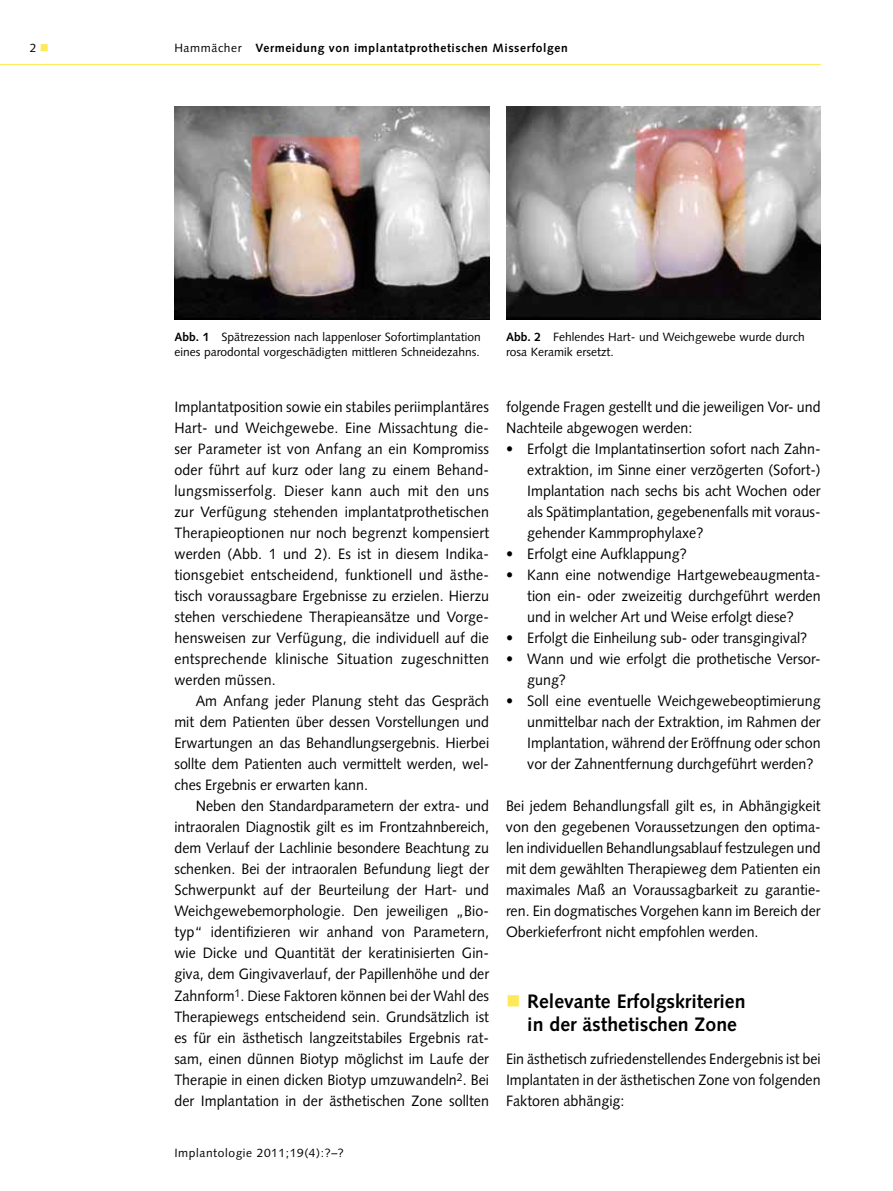
<style>
.page{position:relative;width:893px;height:1191px;background:#fff}
.page>*{position:absolute;margin:0;border:0;box-sizing:border-box;transform-origin:0 0}
.t1{font:700 19.5px/23.4px "Syntax LT Std";color:#000}
.t2{font:15px/21px "Syntax LT Std";color:#000;text-align:justify;scale:.95 1}
.t3{font:12px/14.4px "Syntax LT Std";color:#000}
.t4{font:700 12px "Syntax LT Std";letter-spacing:.05em;color:#000}
.t5{font:12px "Syntax LT Std";letter-spacing:.05em;color:#000}
.s1{color:#ffe959}
.s2{font-weight:400}
.s3{font-weight:700}
</style>
<div class="page">
<hr style="left:0;top:64px;width:821px;height:1px;background:#ffe959">
<img style="left:174px;top:107px;width:315px;height:212px">
<img style="left:506px;top:107px;width:315px;height:212px">
<p class="t3" style="left:30px;top:40px;width:20px">2 <span class="s1">■</span></p>
<p class="t4" style="left:174px;top:41px;width:395px"><span class="s2">Hammächer</span> Vermeidung von implantatprothetischen Misserfolgen</p>
<p class="t3" style="left:174px;top:330px;width:308px"><span class="s3">Abb. 1</span> Spätrezession nach lappenloser Sofortimplantation eines parodontal vorgeschädigten mittleren Schneidezahns.</p>
<p class="t3" style="left:506px;top:330px;width:300px"><span class="s3">Abb. 2</span> Fehlendes Hart- und Weichgewebe wurde durch rosa Keramik ersetzt.</p>
<p class="t2" style="left:174px;top:396px;width:333px">Implantatposition sowie ein stabiles periimplantäres Hart- und Weichgewebe. Eine Missachtung die&shy;ser Parameter ist von Anfang an ein Kompromiss oder führt auf kurz oder lang zu einem Behand&shy;lungsmisserfolg. Dieser kann auch mit den uns zur Verfügung stehenden implantatprothetischen Therapieoptionen nur noch begrenzt kompensiert werden (Abb. 1 und 2). Es ist in diesem Indika&shy;tionsgebiet entscheidend, funktionell und ästhe&shy;tisch voraussagbare Ergebnisse zu erzielen. Hierzu stehen verschiedene Therapieansätze und Vorge&shy;hensweisen zur Verfügung, die individuell auf die entsprechende klinische Situation zugeschnitten werden müssen.</p>
<p class="t2" style="left:174px;top:690px;width:333px;text-indent:21px">Am Anfang jeder Planung steht das Gespräch mit dem Patienten über dessen Vorstellungen und Erwartungen an das Behandlungsergebnis. Hierbei sollte dem Patienten auch vermittelt werden, wel&shy;ches Ergebnis er erwarten kann.</p>
<p class="t2" style="left:174px;top:795px;width:333px;text-indent:21px">Neben den Standardparametern der extra- und intraoralen Diagnostik gilt es im Frontzahnbereich, dem Verlauf der Lachlinie besondere Beachtung zu schenken. Bei der intraoralen Befundung liegt der Schwerpunkt auf der Beurteilung der Hart- und Weichgewebemorphologie. Den jeweiligen „Bio&shy;typ“ identifizieren wir anhand von Parametern, wie Dicke und Quantität der keratinisierten Gin&shy;giva, dem Gingivaverlauf, der Papillenhöhe und der Zahnform<sup>1</sup>. Diese Faktoren können bei der Wahl des Therapiewegs entscheidend sein. Grundsätzlich ist es für ein ästhetisch langzeitstabiles Ergebnis rat&shy;sam, -einen dünnen Biotyp möglichst im Laufe der Therapie in einen dicken Biotyp umzuwandeln<sup>2</sup>. Bei der Implantation in der ästhetischen Zone sollten</p>
<p class="t5" style="left:174px;top:1146px;width:171px">Implantologie 2011;19(4):?–?</p>
<p class="t2" style="left:506px;top:396px;width:333px">folgende Fragen gestellt und die jeweiligen Vor- und<br>Nachteile abgewogen werden:</p>
<p class="t2" style="left:527px;top:438px;width:310px;text-indent:-21px">• Erfolgt die Implantatinsertion sofort nach Zahn&shy;extraktion, im Sinne einer verzögerten (Sofort-)<br>Implantation nach sechs bis acht Wochen oder als Spätimplantation, gegebenenfalls mit voraus&shy;gehender Kammprophylaxe?</p>
<p class="t2" style="left:506px;top:543px;width:192px">• Erfolgt eine Aufklappung?</p>
<p class="t2" style="left:527px;top:564px;width:310px;text-indent:-21px">• Kann eine notwendige Hartgewebeaugmenta&shy;tion ein- oder zweizeitig durchgeführt werden und in welcher Art und Weise erfolgt diese?</p>
<p class="t2" style="left:506px;top:627px;width:319px">• Erfolgt die Einheilung sub- oder transgingival?</p>
<p class="t2" style="left:527px;top:648px;width:310px;text-indent:-21px">• Wann und wie erfolgt die prothetische Versor&shy;gung?</p>
<p class="t2" style="left:527px;top:690px;width:310px;text-indent:-21px">• Soll eine eventuelle Weichgewebeoptimierung unmittelbar nach der Extraktion, im Rahmen der Implantation, während der Eröffnung oder schon vor der Zahnentfernung durchgeführt werden?</p>
<p class="t2" style="left:506px;top:795px;width:333px">Bei jedem Behandlungsfall gilt es, in Abhängigkeit von den gegebenen Voraussetzungen den optima&shy;len individuellen Behandlungsablauf festzulegen und mit dem gewählten Therapieweg dem Patienten ein maximales Maß an Voraussagbarkeit zu garantie&shy;ren. Ein dogmatisches Vorgehen kann im Bereich der Oberkieferfront nicht empfohlen werden.</p>
<h1 class="t1" style="left:527px;top:989px;width:220px">Relevante Erfolgskriterien in der ästhetischen Zone</h1>
<p class="t2" style="left:506px;top:1047px;width:333px">Ein ästhetisch zufriedenstellendes Endergebnis ist bei Implantaten in der ästhetischen Zone von folgenden Faktoren abhängig:</p>
</div>
